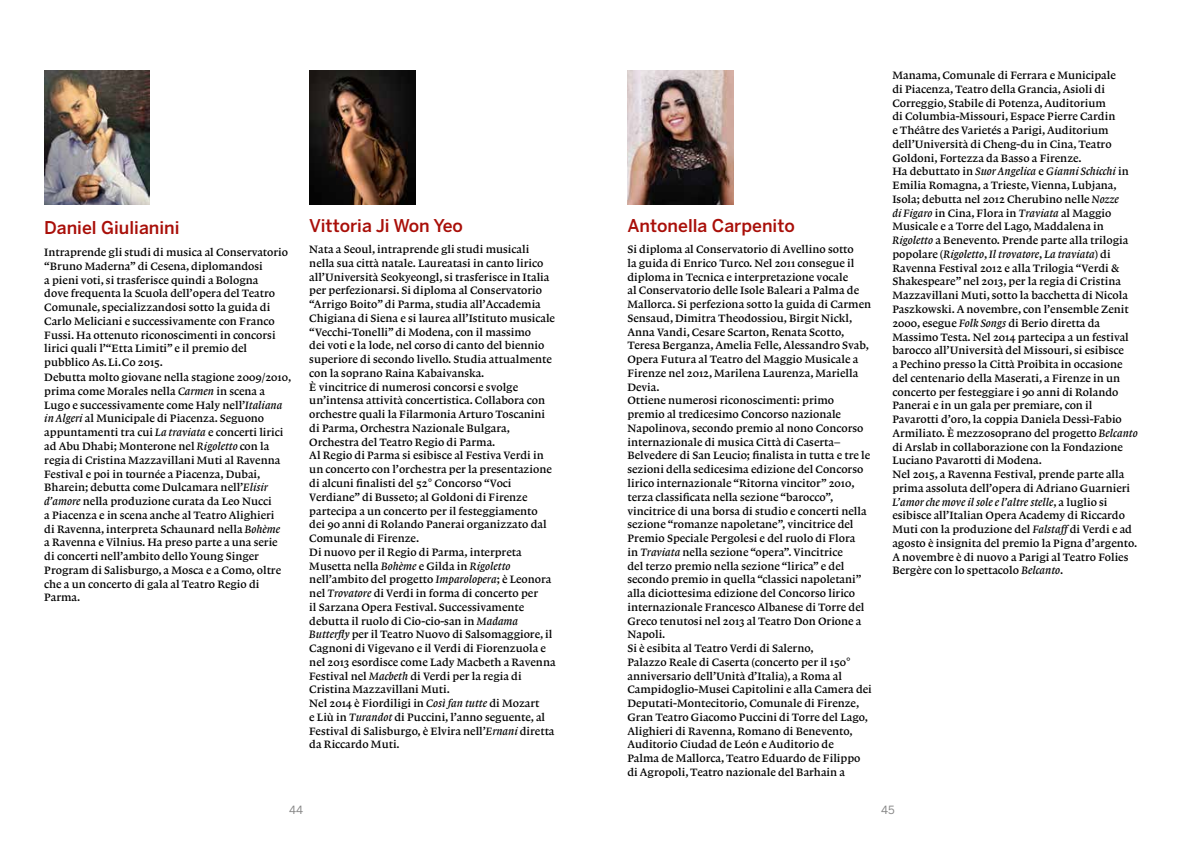
<style>
.page{position:relative;width:1184px;height:851px;background:#fff}
.page>*{position:absolute;margin:0;border:0;box-sizing:border-box;transform-origin:0 0}
.t1{font:500 17.5px "Benton Sans";color:#a90f09}
.t2{font:11.25px/13.8px "Lexicon No 1 Roman B";color:#000}
.t3{font:11.25px "Lexicon No 1 Italic B";color:#000}
.t4{font:11.25px "Benton Sans";color:#878787}
.s1{font-family:"Lexicon No 1 Italic B"}
.s2{font-family:"Benton Sans"}
.s3{font-family:"Lexicon No 1 Roman B"}
</style>
<div class="page">
<img style="left:309px;top:71px;width:106px;height:134px">
<img style="left:44px;top:71px;width:106px;height:134px">
<img style="left:627px;top:71px;width:106px;height:134px">
<h1 class="t1" style="left:44px;top:217px;width:137px">Daniel Giulianini</h1>
<p class="t2" style="left:44px;top:245px;width:245px">Intraprende gli studi di musica al Conservatorio “Bruno Maderna” di Cesena, diplomandosi<br>a pieni voti, si trasferisce quindi a Bologna<br>dove frequenta la Scuola dell’opera del Teatro Comunale, specializzandosi sotto la guida di Carlo Meliciani e successivamente con Franco Fussi. Ha ottenuto riconoscimenti in concorsi lirici quali l’“Etta Limiti” e il premio del pubblico As.Li.Co 2015.</p>
<p class="t2" style="left:44px;top:370px;width:248px">Debutta molto giovane nella stagione 2009/2010, prima come Morales nella <span class="s1">Carmen</span> in scena a Lugo e successivamente come Haly nell’<span class="s1">Italiana in Algeri</span> al Municipale di Piacenza. Seguono appuntamenti tra cui <span class="s1">La traviata</span> e concerti lirici ad Abu Dhabi; Monterone nel <span class="s1">Rigoletto</span> con la regia di Cristina Mazzavillani Muti al Ravenna Festival e poi in tournée a Piacenza, Dubai, Bharein; debutta come Dulcamara nell’<span class="s1">Elisir d’amore</span> nella produzione curata da Leo Nucci<br>a Piacenza e in scena anche al Teatro Alighieri<br>di Ravenna, interpreta Schaunard nella <span class="s1">Bohème<br></span>a Ravenna e Vilnius. Ha preso parte a una serie<br>di concerti nell’ambito dello Young Singer Program di Salisburgo, a Mosca e a Como, oltre che a un concerto di gala al Teatro Regio di Parma.</p>
<h1 class="t1" style="left:309px;top:215px;width:155px">Vittoria Ji Won Yeo</h1>
<p class="t2" style="left:309px;top:242px;width:248px">Nata a Seoul, intraprende gli studi musicali nella sua città natale. Laureatasi in canto lirico all’Università Seokyeongl, si trasferisce in Italia per perfezionarsi. Si diploma al Conservatorio “Arrigo Boito” di Parma, studia all’Accademia Chigiana di Siena e si laurea all’Istituto musicale “Vecchi-Tonelli” di Modena, con il massimo<br>dei voti e la lode, nel corso di canto del biennio superiore di secondo livello. Studia attualmente con la soprano Raina Kabaivanska.<br>È vincitrice di numerosi concorsi e svolge un’intensa attività concertistica. Collabora con orchestre quali la Filarmonia Arturo Toscanini di Parma, Orchestra Nazionale Bulgara, Orchestra del Teatro Regio di Parma.<br>Al Regio di Parma si esibisce al Festiva Verdi in un concerto con l’orchestra per la presentazione di alcuni finalisti del 52<span class="s2">°</span> Concorso “Voci Verdiane” di Busseto; al Goldoni di Firenze partecipa a un concerto per il festeggiamento dei 90 anni di Rolando Panerai organizzato dal Comunale di Firenze.<br>Di nuovo per il Regio di Parma, interpreta Musetta nella <span class="s1">Bohème</span> e Gilda in <span class="s1">Rigoletto </span>nell’ambito del progetto <span class="s1">Imparolopera</span>; è Leonora nel <span class="s1">Trovatore</span> di Verdi in forma di concerto per<br>il Sarzana Opera Festival. Successivamente debutta il ruolo di Cio-cio-san in <span class="s1">Madama Butterfly</span> per il Teatro Nuovo di Salsomaggiore, il Cagnoni di Vigevano e il Verdi di Fiorenzuola e nel 2013 esordisce come Lady Macbeth a Ravenna Festival nel <span class="s1">Macbeth</span> di Verdi per la regia di Cristina Mazzavillani Muti.<br>Nel 2014 è Fiordiligi in <span class="s1">Così fan tutte</span> di Mozart<br>e Liù in <span class="s1">Turandot</span> di Puccini, l’anno seguente, al Festival di Salisburgo, è Elvira nell’<span class="s1">Ernani</span> diretta da Riccardo Muti.</p>
<h1 class="t1" style="left:627px;top:215px;width:169px">Antonella Carpenito</h1>
<p class="t2" style="left:627px;top:242px;width:246px">Si diploma al Conservatorio di Avellino sotto<br>la guida di Enrico Turco. Nel 2011 consegue il diploma in Tecnica e interpretazione vocale<br>al Conservatorio delle Isole Baleari a Palma de Mallorca. Si perfeziona sotto la guida di Carmen Sensaud, Dimitra Theodossiou, Birgit Nickl, Anna Vandi, Cesare Scarton, Renata Scotto, Teresa Berganza, Amelia Felle, Alessandro Svab, Opera Futura al Teatro del Maggio Musicale a Firenze nel 2012, Marilena Laurenza, Mariella Devia.<br>Ottiene numerosi riconoscimenti: primo premio al tredicesimo Concorso nazionale Napolinova, secondo premio al nono Concorso internazionale di musica Città di Caserta– Belvedere di San Leucio; finalista in tutta e tre le sezioni della sedicesima edizione del Concorso lirico internazionale “Ritorna vincitor” 2010, terza classificata nella sezione “barocco”, vincitrice di una borsa di studio e concerti nella sezione “romanze napoletane”, vincitrice del Premio Speciale Pergolesi e del ruolo di Flora<br>in <span class="s1">Traviata</span> nella sezione “opera”. Vincitrice<br>del terzo premio nella sezione “lirica” e del secondo premio in quella “classici napoletani” alla diciottesima edizione del Concorso lirico internazionale Francesco Albanese di Torre del Greco tenutosi nel 2013 al Teatro Don Orione a Napoli.<br>Si è esibita al Teatro Verdi di Salerno,<br>Palazzo Reale di Caserta (concerto per il 150<span class="s2">° </span>anniversario dell’Unità d’Italia), a Roma al Campidoglio-Musei Capitolini e alla Camera dei Deputati-Montecitorio, Comunale di Firenze, Gran Teatro Giacomo Puccini di Torre del Lago, Alighieri di Ravenna, Romano di Benevento, Auditorio Ciudad de León e Auditorio de<br>Palma de Mallorca, Teatro Eduardo de Filippo di Agropoli, Teatro nazionale del Barhain a</p>
<p class="t2" style="left:892px;top:68px;width:225px">Manama, Comunale di Ferrara e Municipale di Piacenza, Teatro della Grancia, Asioli di Correggio, Stabile di Potenza, Auditorium di Columbia-Missouri, Espace Pierre Cardin e Théâtre des Varietés a Parigi, Auditorium dell’Università di Cheng-du in Cina, Teatro Goldoni, Fortezza da Basso a Firenze.</p>
<p class="t3" style="left:892px;top:165px;width:238px"><span class="s3">Ha debuttato in</span> Suor Angelica <span class="s3">e</span> Gianni Schicchi <span class="s3">in</span></p>
<p class="t2" style="left:892px;top:178px;width:237px">Emilia Romagna, a Trieste, Vienna, Lubjana, Isola; debutta nel 2012 Cherubino nelle <span class="s1">Nozze di Figaro</span> in Cina, Flora in <span class="s1">Traviata</span> al Maggio Musicale e a Torre del Lago, Maddalena in <span class="s1">Rigoletto</span> a Benevento. Prende parte alla trilogia</p>
<p class="t3" style="left:892px;top:248px;width:220px"><span class="s3">popolare (</span>Rigoletto<span class="s3">,</span> Il trovatore<span class="s3">,</span> La traviata<span class="s3">) di</span></p>
<p class="t2" style="left:892px;top:261px;width:247px">Ravenna Festival 2012 e alla Trilogia “Verdi &amp; Shakespeare” nel 2013, per la regia di Cristina Mazzavillani Muti, sotto la bacchetta di Nicola Paszkowski. A novembre, con l’ensemble Zenit 2000, esegue <span class="s1">Folk Songs</span> di Berio diretta da Massimo Testa. Nel 2014 partecipa a un festival barocco all’Università del Missouri, si esibisce<br>a Pechino presso la Città Proibita in occasione del centenario della Maserati, a Firenze in un concerto per festeggiare i 90 anni di Rolando Panerai e in un gala per premiare, con il Pavarotti d’oro, la coppia Daniela Dessì-Fabio Armiliato. È mezzosoprano del progetto <span class="s1">Belcanto </span>di Arslab in collaborazione con la Fondazione Luciano Pavarotti di Modena.<br>Nel 2015, a Ravenna Festival, prende parte alla prima assoluta dell’opera di Adriano Guarnieri</p>
<p class="t3" style="left:892px;top:495px;width:217px">L’amor che move il sole e l’altre stelle<span class="s3">, a luglio si</span></p>
<p class="t2" style="left:892px;top:508px;width:246px">esibisce all’Italian Opera Academy di Riccardo Muti con la produzione del <span class="s1">Falstaff</span> di Verdi e ad agosto è insignita del premio la Pigna d’argento.<br>A novembre è di nuovo a Parigi al Teatro Folies Bergère con lo spettacolo <span class="s1">Belcanto</span>.</p>
<p class="t4" style="left:289px;top:803px;width:15px">44</p>
<p class="t4" style="left:881px;top:803px;width:15px">45</p>
</div>
